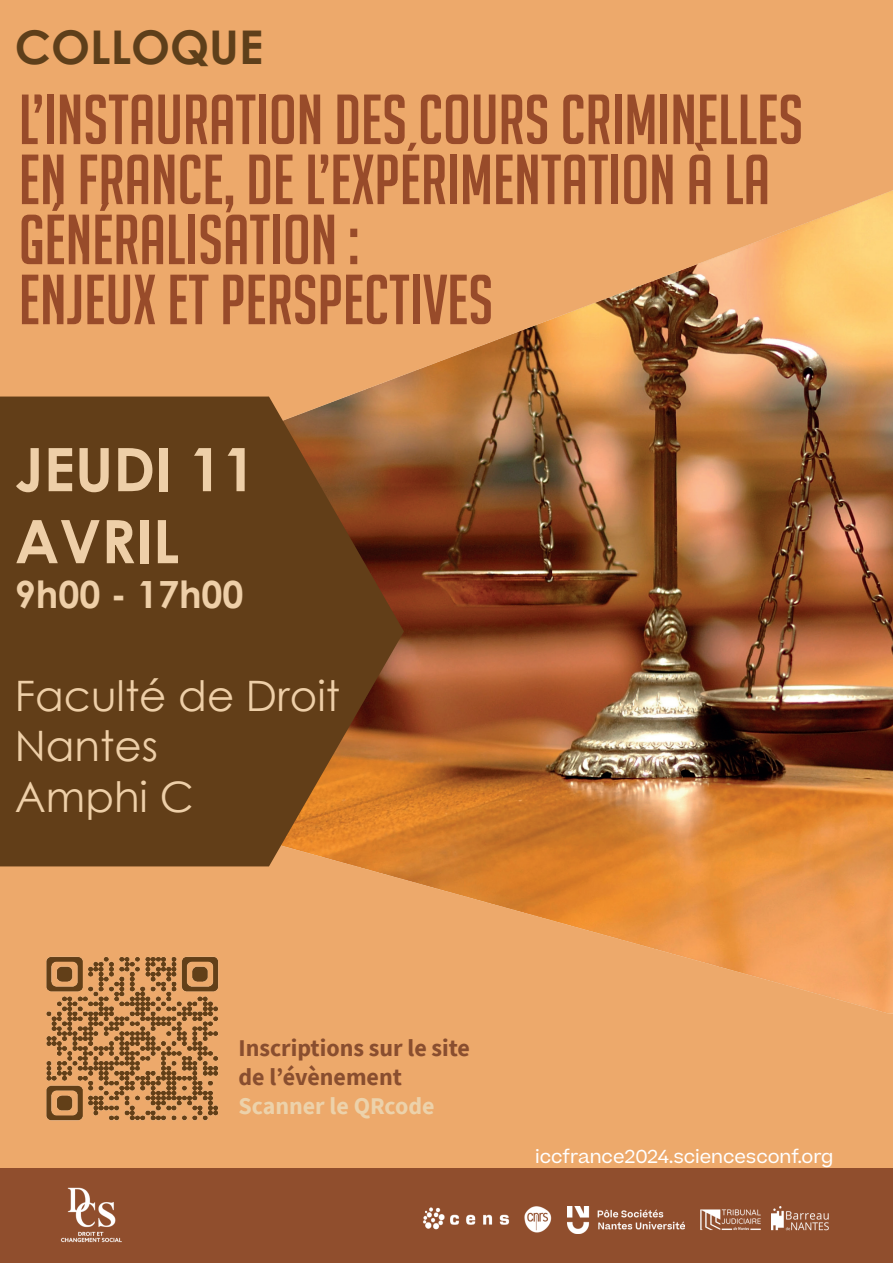
<style>
.page{position:relative;width:893px;height:1263px;background:#fff}
.page>*{position:absolute;margin:0;border:0;box-sizing:border-box;transform-origin:0 0}
.t1{font:69px/60px "Big Noodle Titling";color:#984b2a}
.t2{font:700 60px/72px "Century Gothic";color:#eecfa8}
.t3{font:700 46.5px "Century Gothic";color:#5e3f1a}
.t4{font:42px/50.4px "Century Gothic";color:#eecfa8}
.t5{font:700 37.5px "Century Gothic";color:#eecfa8}
.t6{font:700 24px/28.8px "Source Sans Pro";color:#894e2f}
.t7{font:700 24px "Source Sans Pro";color:#ecd2ab}
.t8{font:18px "Beatrice";color:#fff}
</style>
<div class="page">
<div style="left:0;top:0;width:893px;height:1191px;background:#eda96b"></div>
<img style="left:1px;top:190px;width:891px;height:824px">
<img style="left:29px;top:941px;width:209px;height:180px">
<div style="left:0;top:1168px;width:893px;height:95px;background:#904e2d"></div>
<svg style="left:0;top:396px;width:404px;height:470px;background:#6e441b"></svg>
<img style="left:60px;top:1187px;width:62px;height:56px">
<img style="left:525px;top:1206px;width:27px;height:27px">
<img style="left:568px;top:1206px;width:117px;height:27px">
<img style="left:423px;top:1207px;width:87px;height:23px">
<img style="left:772px;top:1207px;width:57px;height:24px">
<img style="left:700px;top:1209px;width:61px;height:21px">
<p class="t3" style="left:15px;top:12px;width:250px">COLLOQUE</p>
<p class="t1" style="left:19px;top:90px;width:786px">L’INSTAURATION DES COURS CRIMINELLES<br>EN FRANCE, DE L’EXPÉRIMENTATION À LA<br>GÉNÉRALISATION :<br>ENJEUX ET PERSPECTIVES</p>
<p class="t2" style="left:15px;top:431px;width:243px">JEUDI 11<br>AVRIL</p>
<p class="t5" style="left:15px;top:566px;width:230px">9h00 - 17h00</p>
<p class="t4" style="left:15px;top:670px;width:327px">Faculté de Droit<br>Nantes<br>Amphi C</p>
<p class="t6" style="left:238px;top:1033px;width:233px">Inscriptions sur le site de l’évènement</p>
<p class="t7" style="left:238px;top:1090px;width:198px">Scanner le QRcode</p>
<p class="t8" style="left:535px;top:1144px;width:300px">iccfrance2024.sciencesconf.org</p>
</div>
